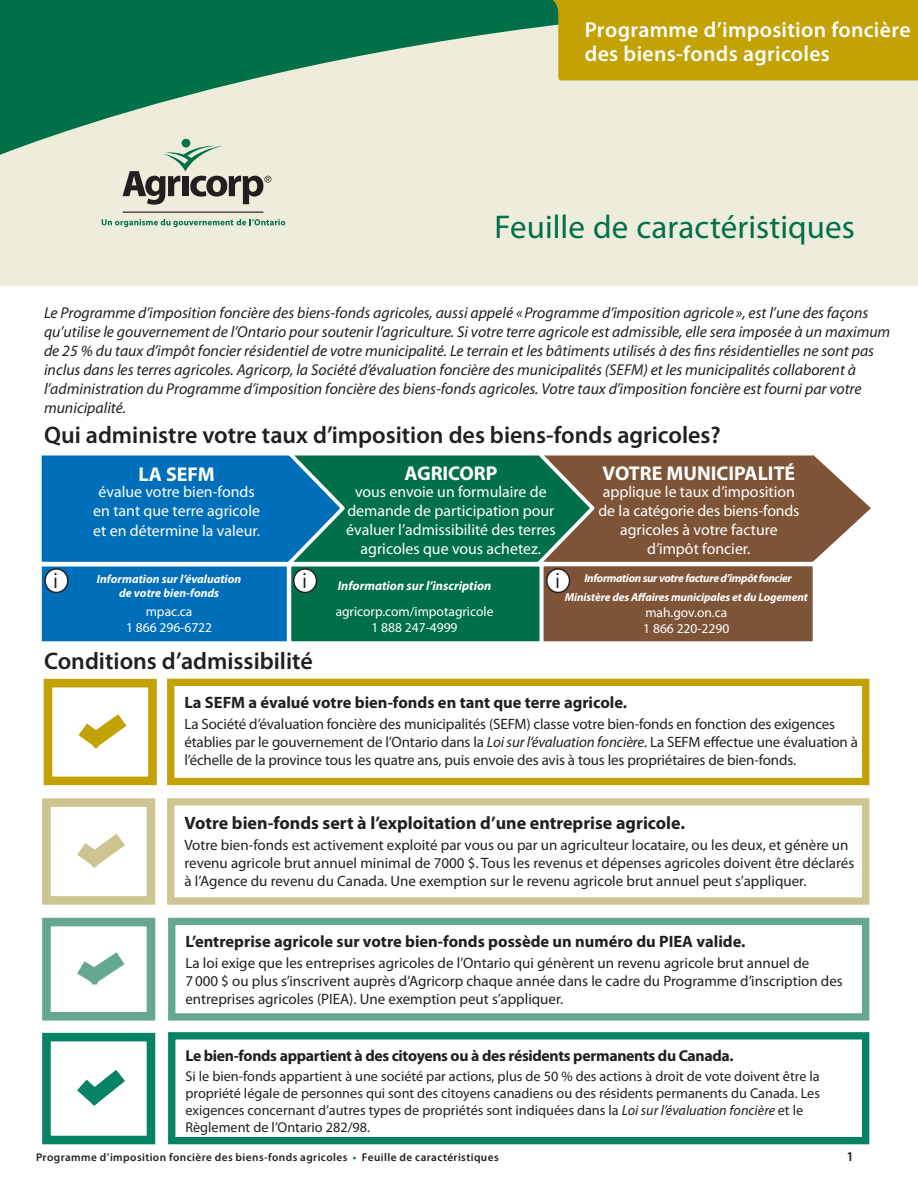
<style>
.page{position:relative;width:918px;height:1188px;background:#fff}
.page>*{position:absolute;margin:0;border:0;box-sizing:border-box;transform-origin:0 0}
.t1{font:33px "Myriad Pro";letter-spacing:.005em;color:#007049}
.t2{font:600 24px "Myriad Pro";color:#231f20}
.t3{font:600 21.75px/24px "Myriad Pro";letter-spacing:.015em;color:#fff}
.t4{font:20.55px "Nirmala UI";color:#231f20}
.t5{font:700 19.95px "Myriad Pro";color:#fff}
.t6{font:700 18px "Myriad Pro";color:#231f20}
.t7{font:700 16.5px "Myriad Pro";color:#231f20}
.t8{font:15.9px/19px "Myriad Pro";color:#fff;text-align:center}
.Body_Copy{font:italic 15.75px/18.9px "Myriad Pro";color:#231f20}
.t9{font:700 15.75px "Myriad Pro";letter-spacing:-.02em;color:#231f20}
.t10{font:15px/18px "Myriad Pro";color:#231f20}
.t11{font:14.25px/17.1px "Myriad Pro";color:#231f20}
.t12{font:13.5px/16.2px "Myriad Pro";color:#fff;text-align:center}
.t13{font:600 13.5px "Myriad Pro";color:#231f20}
.t14{font:italic 700 12.75px "Myriad Pro";color:#fff}
.t15{font:italic 700 12px "Myriad Pro";color:#fff}
.t16{font:italic 700 11.55px/19.2px "Myriad Pro";letter-spacing:-.03em;color:#fff}
.t17{font:600 11.25px "Myriad Pro";letter-spacing:.035em;color:#231f20}
.s1{font-style:italic}
.s2{color:#007049}
</style>
<div class="page">
<div style="left:0;top:0;width:918px;height:285px;background:#eeecda"></div>
<svg style="left:14px;top:0;width:904px;height:150px"></svg>
<svg style="left:473px;top:0;width:445px;height:80px;background:#b9a723"></svg>
<div style="left:0;top:0;width:14px;height:155px;background:#007049"></div>
<div style="left:44px;top:679px;width:113px;height:106px;border:9px solid #c2a205"></div>
<svg style="left:78px;top:714px;width:49px;height:35px"></svg>
<div style="left:167px;top:679px;width:702px;height:106px;border:7px solid #c2a205"></div>
<div style="left:42px;top:798px;width:113px;height:107px;border:9px solid #ccc591"></div>
<svg style="left:77px;top:833px;width:48px;height:35px"></svg>
<div style="left:167px;top:798px;width:702px;height:107px;border:7px solid #cdc692"></div>
<div style="left:42px;top:918px;width:113px;height:103px;border:9px solid #65a792"></div>
<svg style="left:77px;top:952px;width:48px;height:33px"></svg>
<div style="left:168px;top:918px;width:701px;height:103px;border:7px solid #65a792"></div>
<div style="left:42px;top:1033px;width:113px;height:111px;border:9px solid #058364"></div>
<svg style="left:77px;top:1070px;width:48px;height:36px"></svg>
<div style="left:168px;top:1032px;width:701px;height:112px;border:7px solid #058364"></div>
<div style="left:182px;top:139px;width:8px;height:9px;background:#007049;border-radius:50%"></div>
<svg style="left:123px;top:146px;width:148px;height:59px"></svg>
<hr style="left:123px;top:212px;width:140px;height:1px;background:#231f20">
<svg style="left:102px;top:219px;width:183px;height:8px"></svg>
<svg style="left:42px;top:455px;width:829px;height:107px;background:#366e72"></svg>
<div style="left:288px;top:564px;width:254px;height:80px;background:#007049;border:3px solid #fff"></div>
<div style="left:294px;top:569px;width:22px;height:23px;background:#fff;border-radius:50%"></div>
<div style="left:293px;top:568px;width:24px;height:25px;border:1px solid #231f20;border-radius:50%"></div>
<div style="left:541px;top:563px;width:275px;height:81px;background:#7e5439;border:3px solid #fff"></div>
<div style="left:547px;top:569px;width:23px;height:23px;background:#fff;border-radius:50%"></div>
<div style="left:546px;top:568px;width:24px;height:25px;border:1px solid #231f20;border-radius:50%"></div>
<div style="left:39px;top:564px;width:251px;height:80px;background:#006fba;border:3px solid #fff"></div>
<div style="left:45px;top:569px;width:23px;height:23px;background:#fff;border-radius:50%"></div>
<div style="left:44px;top:568px;width:25px;height:25px;border:1px solid #231f20;border-radius:50%"></div>
<p class="t3" style="left:585px;top:17px;width:327px">Programme d’imposition foncière des biens-fonds agricoles</p>
<p class="t1" style="left:494px;top:206px;width:362px">Feuille de caractéristiques</p>
<p class="Body_Copy" style="left:44px;top:303px;width:848px">Le Programme d’imposition foncière des biens-fonds agricoles, aussi appelé «Programme d’imposition agricole », est l’une des façons qu’utilise le gouvernement de l’Ontario pour soutenir l’agriculture. Si votre terre agricole est admissible, elle sera imposée à un maximum de 25 % du taux d’impôt foncier résidentiel de votre municipalité. Le terrain et les bâtiments utilisés à des fins résidentielles ne sont pas inclus dans les terres agricoles. Agricorp, la Société d’évaluation foncière des municipalités (SEFM) et les municipalités collaborent à l’administration du Programme d’imposition foncière des biens-fonds agricoles. Votre taux d’imposition foncière est fourni par votre municipalité.</p>
<p class="t2" style="left:44px;top:420px;width:678px">Qui administre votre taux d’imposition des biens-fonds agricoles?</p>
<p class="t5" style="left:610px;top:461px;width:194px">VOTRE MUNICIPALITÉ</p>
<p class="t8" style="left:600px;top:482px;width:214px">a plique le taux d’impos tion de la catégorie des biens-fonds agricoles à votre facture d’impôt foncier.</p>
<p class="t16" style="left:638px;top:568px;width:165px;text-indent:-64px">Renseignements sur votre facture d’impôt foncier f</p>
<p class="t5" style="left:603px;top:461px;width:194px">VOTRE MUNICIPALITÉ</p>
<p class="t8" style="left:598px;top:482px;width:203px">applique le taux d’imposition de la catégorie des biens‑fonds agricoles à votre facture d’impôt foncier.</p>
<p class="t5" style="left:404px;top:460px;width:94px">AGRICORP</p>
<p class="t8" style="left:346px;top:481px;width:211px">vous envoie un formulaire de demande de participation pour évaluer l’admissibilité des terres agricoles que vous achetez.</p>
<p class="t5" style="left:150px;top:461px;width:12px">a</p>
<p class="t5" style="left:441px;top:460px;width:13px">P</p>
<p class="t5" style="left:139px;top:461px;width:78px">LA SEFM</p>
<p class="t8" style="left:93px;top:482px;width:168px">évalue votre bien-fonds en tant que terre agricole et en détermine la valeur.</p>
<p class="t4" style="left:53px;top:564px;width:6px">i</p>
<p class="t4" style="left:302px;top:564px;width:6px">i</p>
<p class="t16" style="left:565px;top:568px;width:244px;text-align:center">Information sur votre facture d’impôt foncier<br>Ministère des Affaires municipales et du Logement</p>
<p class="t12" style="left:643px;top:604px;width:88px;text-align:left">mah.gov.on.ca<br>1 866 220-2290</p>
<p class="t14" style="left:338px;top:577px;width:155px">Information sur l’inscription</p>
<p class="t4" style="left:555px;top:564px;width:6px">i</p>
<p class="t12" style="left:336px;top:603px;width:159px">agricorp.com/impotagricole<br>1 888 247-4999</p>
<p class="t15" style="left:97px;top:571px;width:146px">Information sur l’évaluation</p>
<p class="t15" style="left:119px;top:585px;width:102px">de votre bien-fonds</p>
<p class="t12" style="left:126px;top:603px;width:88px">mpac.ca<br>1 866 296-6722</p>
<p class="t15" style="left:166px;top:571px;width:8px">R</p>
<p class="t2" style="left:44px;top:646px;width:270px">Conditions d’admissibilité</p>
<p class="t7" style="left:184px;top:692px;width:444px">La SEFM a évalué votre bien-fonds en tant que terre agricole.</p>
<p class="t10" style="left:184px;top:715px;width:675px">La Société d’évaluation foncière des municipalités (SEFM) classe votre bien-fonds en fonction des exigences établies par le gouvernement de l’Ontario dans la <span class="s1">Loi sur l’évaluation foncière</span>. La SEFM effectue une évaluation à l’échelle de la province tous les quatre ans, puis envoie des avis à tous les propriétaires de bien-fonds.</p>
<p class="t6" style="left:184px;top:811px;width:502px">Votre bien-fonds sert à l’exploitation d’une entreprise agricole.</p>
<p class="t10" style="left:184px;top:836px;width:671px">Votre bien-fonds est activement exploité par vous ou par un agriculteur locataire, ou les deux, et génère un revenu agricole brut annuel minimal de 7000 $. Tous les revenus et dépenses agricoles doivent être déclarés à l’Agence du revenu du Canada. Une exemption sur le revenu agricole brut annuel peut s’appliquer.</p>
<p class="t7" style="left:185px;top:931px;width:562px">L’entreprise agricole sur votre bien-fonds possède un numéro du PIEA valide.</p>
<p class="t10" style="left:185px;top:954px;width:659px">La loi exige que les entreprises agricoles de l’Ontario qui génèrent un revenu agricole brut annuel de<br>7000 $ ou plus s’inscrivent auprès d’Agricorp chaque année dans le cadre du Programme d’inscription des entreprises agricoles (PIEA). Une exemption peut s’appliquer.</p>
<p class="t9" style="left:185px;top:1046px;width:550px">Le bien-fonds appartient à des citoyens ou à des résidents permanents du Canada.</p>
<p class="t11" style="left:185px;top:1068px;width:636px">Si le bien-fonds appartient à une société par actions, plus de 50 % des actions à droit de vote doivent être la propriété légale de personnes qui sont des citoyens canadiens ou des résidents permanents du Canada. Les exigences concernant d’autres types de propriétés sont indiquées dans la <span class="s1">Loi sur l’évaluation foncière</span> et le Règlement de l’Ontario 282/98.</p>
<p class="t17" style="left:36px;top:1150px;width:464px">Programme d’imposition foncière des biens-fonds agricoles <span class="s2">•</span> Feuille de caractéristiques</p>
<p class="t13" style="left:847px;top:1148px;width:9px">1</p>
</div>
